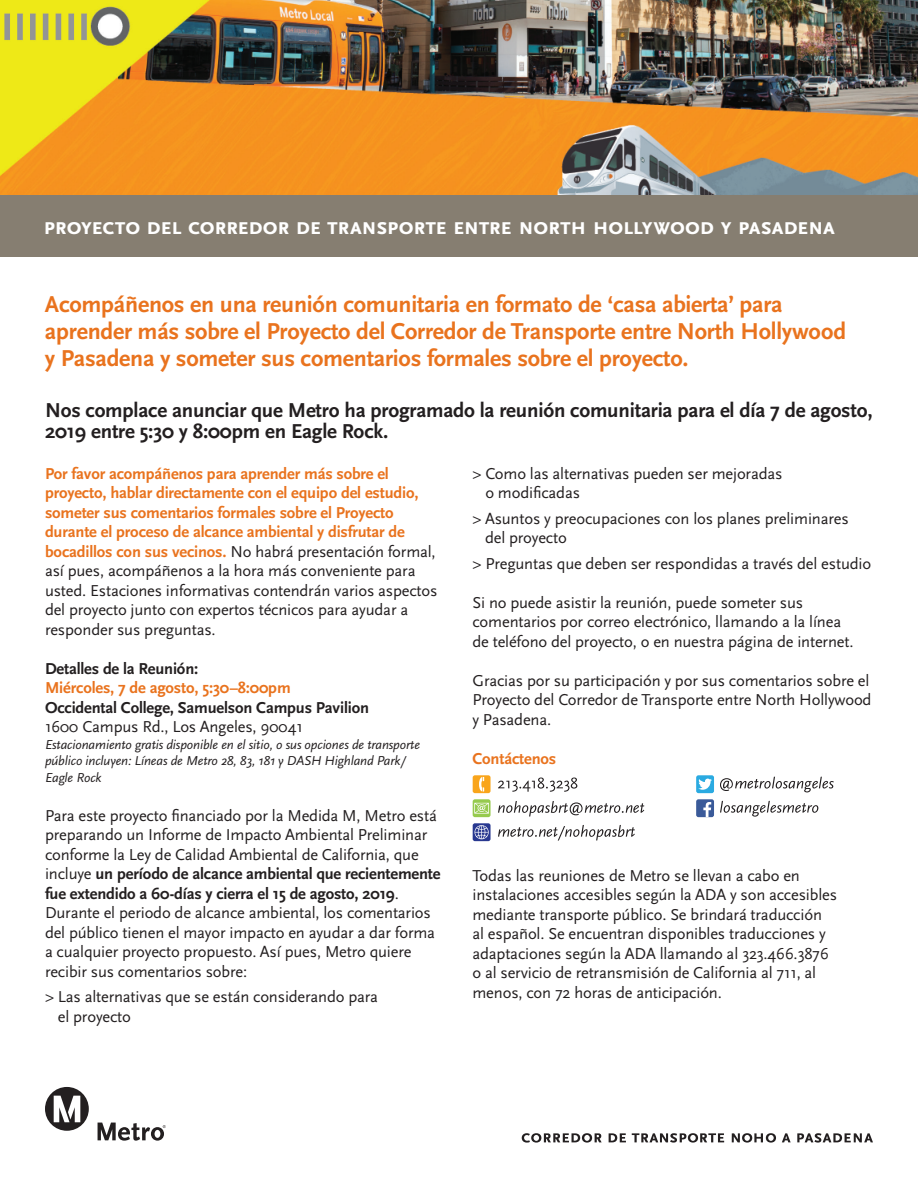
<style>
.page{position:relative;width:918px;height:1188px;background:#fff}
.page>*{position:absolute;margin:0;border:0;box-sizing:border-box;transform-origin:0 0}
.t1{font:700 24px/27px "Scala Sans Pro";letter-spacing:-.01em;color:#e9731e}
.t2{font:700 24px "Scala Sans Pro";letter-spacing:-.03em;color:#fff}
.t3{font:700 21px/21px "Scala Sans Pro";letter-spacing:-.01em;color:#231f20}
.t4{font:16.5px/19.5px "Scala Sans Pro";letter-spacing:-.01em;color:#231f20}
.t5{font:700 16.5px/19.5px "Scala Sans Pro";letter-spacing:-.01em;color:#e9731e}
.t6{font:700 16.5px "Scala Sans Pro";letter-spacing:-.01em;color:#231f20}
.t7{font:italic 13.5px/16.5px "Scala Sans Pro";letter-spacing:-.01em;color:#231f20}
.s1{font-weight:400;color:#231f20}
.s2{font-weight:700}
</style>
<div class="page">
<img style="left:0;top:0;width:918px;height:196px">
<div style="left:0;top:196px;width:918px;height:61px;background:#867e71"></div>
<svg style="left:45px;top:1087px;width:44px;height:44px"></svg>
<svg style="left:54px;top:1096px;width:26px;height:26px"></svg>
<svg style="left:98px;top:1123px;width:68px;height:18px"></svg>
<svg style="left:522px;top:1133px;width:351px;height:10px"></svg>
<div style="left:473px;top:775px;width:18px;height:18px;background:#f9a51b;border-radius:2px"></div>
<svg style="left:479px;top:777px;width:5px;height:15px"></svg>
<svg style="left:473px;top:799px;width:18px;height:18px"></svg>
<svg style="left:474px;top:803px;width:15px;height:11px"></svg>
<div style="left:473px;top:823px;width:18px;height:18px;background:#283890;border-radius:2px"></div>
<svg style="left:475px;top:825px;width:14px;height:14px"></svg>
<div style="left:696px;top:775px;width:18px;height:18px;background:#2aaae1;border-radius:2px"></div>
<svg style="left:698px;top:779px;width:14px;height:11px"></svg>
<div style="left:696px;top:799px;width:18px;height:18px;background:#3a5a99;border-radius:2px"></div>
<svg style="left:703px;top:802px;width:8px;height:15px"></svg>
<svg style="left:498px;top:778px;width:79px;height:14px"></svg>
<svg style="left:498px;top:801px;width:146px;height:16px"></svg>
<svg style="left:498px;top:825px;width:137px;height:16px"></svg>
<svg style="left:720px;top:777px;width:114px;height:15px"></svg>
<svg style="left:720px;top:801px;width:98px;height:16px"></svg>
<h1 class="t2" style="left:44px;top:213px;width:793px">proyecto del corredor de transporte entre north hollywood y pasadena</h1>
<h1 class="t1" style="left:45px;top:291px;width:803px">Acompáñenos en una reunión comunitaria en formato de ‘casa abierta’ para aprender más sobre el Proyecto del Corredor de Transporte entre North Hollywood y Pasadena y someter sus comentarios formales sobre el proyecto.</h1>
<p class="t3" style="left:45px;top:400px;width:829px">Nos complace anunciar que Metro ha programado la reunión comunitaria para el día 7 de agosto,<br>2019 entre 5:30 y 8:00pm en Eagle Rock.</p>
<p class="t5" style="left:45px;top:464px;width:394px">Por favor acompáñenos para aprender más sobre el proyecto, hablar directamente con el equipo del estudio, someter sus comentarios formales sobre el Proyecto durante el proceso de alcance ambiental y disfrutar de bocadillos con sus vecinos. <span class="s1">No habrá presentación formal, así pues, acompáñenos a la hora más conveniente para usted. Estaciones informativas contendrán varios aspectos del proyecto junto con expertos técnicos para ayudar a responder sus preguntas.</span></p>
<p class="t6" style="left:45px;top:659px;width:155px">Detalles de la Reunión:</p>
<p class="t5" style="left:45px;top:678px;width:247px">Miércoles, 7 de agosto, 5:30–8:00pm</p>
<p class="t6" style="left:45px;top:698px;width:326px">Occidental College, Samuelson Campus Pavilion</p>
<p class="t4" style="left:45px;top:717px;width:259px">1600 Campus Rd., Los Angeles, 90041</p>
<p class="t7" style="left:45px;top:736px;width:377px">Estacionamiento gratis disponible en el sitio, o sus opciones de transporte público incluyen: Líneas de Metro 28, 83, 181 y DASH Highland Park/<br>Eagle Rock</p>
<p class="t4" style="left:45px;top:806px;width:397px">Para este proyecto financiado por la Medida M, Metro está preparando un Informe de Impacto Ambiental Preliminar conforme la Ley de Calidad Ambiental de California, que incluye <span class="s2">un período de alcance ambiental que recientemente fue extendido a 60-días y cierra el 15 de agosto, 2019</span>.<br>Durante el periodo de alcance ambiental, los comentarios del público tienen el mayor impacto en ayudar a dar forma a cualquier proyecto propuesto. Así pues, Metro quiere recibir sus comentarios sobre:</p>
<p class="t4" style="left:58px;top:987px;width:322px;text-indent:-13px">&gt; Las alternativas que se están considerando para el proyecto</p>
<p class="t4" style="left:485px;top:464px;width:299px;text-indent:-13px">&gt; Como las alternativas pueden ser mejoradas o modificadas</p>
<p class="t4" style="left:485px;top:509px;width:365px;text-indent:-13px">&gt; Asuntos y preocupaciones con los planes preliminares del proyecto</p>
<p class="t4" style="left:472px;top:554px;width:400px">&gt; Preguntas que deben ser respondidas a través del estudio</p>
<p class="t4" style="left:472px;top:593px;width:383px">Si no puede asistir la reunión, puede someter sus comentarios por correo electrónico, llamando a la línea de teléfono del proyecto, o en nuestra página de internet.</p>
<p class="t4" style="left:472px;top:671px;width:401px">Gracias por su participación y por sus comentarios sobre el<br>Proyecto del Corredor de Transporte entre North Hollywood y Pasadena.</p>
<p class="t5" style="left:472px;top:749px;width:85px">Contáctenos</p>
<p class="t4" style="left:472px;top:866px;width:366px">Todas las reuniones de Metro se llevan a cabo en instalaciones accesibles según la ADA y son accesibles mediante transporte público. Se brindará traducción al español. Se encuentran disponibles traducciones y adaptaciones según la ADA llamando al 323.466.3876 o al servicio de retransmisión de California al 711, al menos, con 72 horas de anticipación.</p>
</div>
